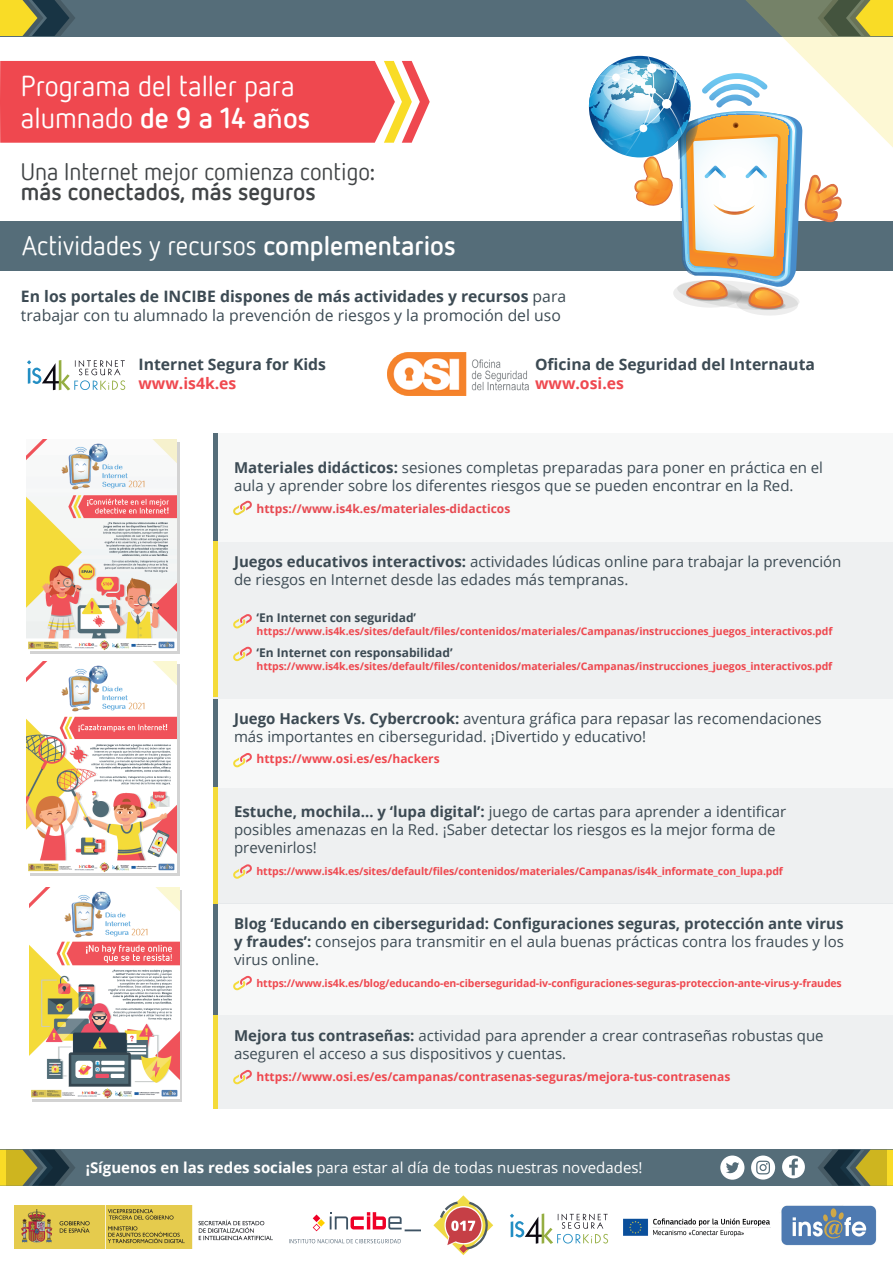
<style>
.page{position:relative;width:893px;height:1263px;background:#fff}
.page>*{position:absolute;margin:0;border:0;box-sizing:border-box;transform-origin:0 0}
.t1{font:28.8px/31.8px "Netto OT";color:#fff}
.t2{font:27px "Netto OT";color:#fff}
.t3{font:24px/19.8px "Netto OT";color:#414446}
.t4{font:15.75px/18.9px "Open Sans";color:#3c4a53}
.t5{font:700 15.75px/18.9px "Open Sans";color:#3c4a53}
.t6{font:15px/18px "Open Sans";color:#3c4a53}
.t7{font:700 15px/18px "Open Sans";color:#3c4a53;text-align:justify}
.t8{font:15px "Open Sans";color:#fff}
.t9{font:700 12px "Open Sans";color:#ef484f}
.t10{font:700 12px "Open Sans";color:#3c4a53}
.t11{font:700 10.5px "Open Sans";letter-spacing:-.01em;color:#ef484f}
.s1{font-weight:700}
.s2{font-family:"Myriad Pro"}
.s3{color:#ef484f}
.s4{font-weight:400}
</style>
<div class="page">
<div style="left:213px;top:788px;width:680px;height:116px;background:#eef0f1"></div>
<div style="left:213px;top:1015px;width:680px;height:93px;background:#eef0f1"></div>
<div style="left:213px;top:904px;width:680px;height:111px;background:#f7f8f8"></div>
<div style="left:213px;top:542px;width:680px;height:156px;background:#eef0f1"></div>
<div style="left:213px;top:433px;width:680px;height:109px;background:#f7f8f8"></div>
<svg style="left:27px;top:360px;width:98px;height:30px"></svg>
<div style="left:0;top:222px;width:893px;height:49px;background:#556d79"></div>
<div style="left:0;top:0;width:893px;height:36px;background:#556d79"></div>
<svg style="left:0;top:0;width:75px;height:36px;background:#818544"></svg>
<svg style="left:0;top:61px;width:430px;height:82px;background:#f05658"></svg>
<svg style="left:589px;top:0;width:304px;height:316px"></svg>
<img style="left:387px;top:352px;width:142px;height:43px">
<div style="left:213px;top:699px;width:680px;height:88px;background:#f7f8f8"></div>
<div style="left:0;top:1150px;width:893px;height:36px;background:#556d79"></div>
<img style="left:623px;top:1218px;width:148px;height:19px">
<svg style="left:289px;top:1239px;width:112px;height:4px"></svg>
<svg style="left:313px;top:1212px;width:108px;height:19px"></svg>
<svg style="left:433px;top:1195px;width:60px;height:60px"></svg>
<svg style="left:233px;top:614px;width:19px;height:15px"></svg>
<svg style="left:233px;top:646px;width:19px;height:16px"></svg>
<svg style="left:233px;top:753px;width:19px;height:15px"></svg>
<svg style="left:233px;top:864px;width:19px;height:15px"></svg>
<svg style="left:233px;top:975px;width:19px;height:16px"></svg>
<svg style="left:233px;top:1070px;width:19px;height:15px"></svg>
<div style="left:213px;top:433px;width:5px;height:109px;background:#556d79"></div>
<div style="left:213px;top:542px;width:5px;height:155px;background:#f4db39"></div>
<div style="left:213px;top:699px;width:5px;height:88px;background:#556d79"></div>
<div style="left:213px;top:787px;width:5px;height:117px;background:#f4db39"></div>
<div style="left:213px;top:904px;width:5px;height:110px;background:#556d79"></div>
<div style="left:213px;top:1015px;width:5px;height:93px;background:#f4db39"></div>
<svg style="left:782px;top:1155px;width:23px;height:23px"></svg>
<svg style="left:751px;top:1155px;width:24px;height:24px"></svg>
<svg style="left:720px;top:1155px;width:24px;height:25px"></svg>
<svg style="left:0;top:1150px;width:75px;height:36px;background:#72763f"></svg>
<svg style="left:818px;top:1150px;width:75px;height:36px;background:#72763f"></svg>
<img style="left:781px;top:1205px;width:96px;height:41px">
<img style="left:14px;top:1205px;width:259px;height:43px">
<svg style="left:30px;top:442px;width:149px;height:212px"></svg>
<img style="left:27px;top:439px;width:149px;height:212px">
<svg style="left:33px;top:890px;width:149px;height:211px"></svg>
<img style="left:30px;top:887px;width:149px;height:211px">
<svg style="left:30px;top:664px;width:149px;height:212px"></svg>
<img style="left:27px;top:661px;width:149px;height:212px">
<svg style="left:510px;top:1213px;width:98px;height:31px"></svg>
<h1 class="t1" style="left:21px;top:71px;width:291px">Programa del taller para alumnado <span class="s1">de 9 a 14 a</span><span class="s2">ñ</span><span class="s1">os</span></h1>
<h3 class="t3" style="left:21px;top:162px;width:355px">Una Internet mejor comienza contigo<span class="s2">: </span><span class="s1">más conectados, más seguros</span></h3>
<h3 class="t2" style="left:22px;top:231px;width:435px">Actividades y recursos <span class="s1">complementarios</span></h3>
<p class="t4" style="left:21px;top:286px;width:547px"><span class="s1">En los portales de INCIBE dispones de más actividades y recursos</span> para trabajar con tu alumnado la prevención de riesgos y la promoción del uso</p>
<p class="t5" style="left:138px;top:354px;width:189px">Internet Segura for Kids <span class="s3">www.is4k.es</span></p>
<p class="t5" style="left:535px;top:354px;width:281px">Oficina de Seguridad del Internauta <span class="s3">www.osi.es</span></p>
<p class="t6" style="left:234px;top:458px;width:591px"><span class="s1">Materiales didácticos:</span> sesiones completas preparadas para poner en práctica en el aula y aprender sobre los diferentes riesgos que se pueden encontrar en la Red.</p>
<p class="t9" style="left:257px;top:500px;width:255px">https://www.is4k.es/materiales-didacticos</p>
<p class="t6" style="left:234px;top:552px;width:609px"><span class="s1">Juegos educativos interactivos:</span> actividades lúdicas online para trabajar la prevención de riesgos en Internet desde las edades más tempranas.</p>
<p class="t10" style="left:257px;top:610px;width:161px">‘En Internet con seguridad’</p>
<p class="t11" style="left:257px;top:624px;width:577px">https://www.is4k.es/sites/default/files/contenidos/materiales/Campanas/instrucciones_juegos_interactivos.pdf</p>
<p class="t10" style="left:257px;top:644px;width:198px">‘En Internet con responsabilidad’</p>
<p class="t11" style="left:257px;top:658px;width:577px">https://www.is4k.es/sites/default/files/contenidos/materiales/Campanas/instrucciones_juegos_interactivos.pdf</p>
<p class="t6" style="left:234px;top:709px;width:589px"><span class="s1">Juego Hackers Vs. Cybercrook:</span> aventura gráfica para repasar las recomendaciones más importantes en ciberseguridad. ¡Divertido y educativo!</p>
<p class="t9" style="left:257px;top:751px;width:185px">https://www.osi.es/es/hackers</p>
<p class="t6" style="left:234px;top:803px;width:554px"><span class="s1">Estuche, mochila… y ‘lupa digital’:</span> juego de cartas para aprender a identificar posibles amenazas en la Red. ¡Saber detectar los riesgos es la mejor forma de prevenirlos!</p>
<p class="t11" style="left:257px;top:864px;width:528px">https://www.is4k.es/sites/default/files/contenidos/materiales/Campanas/is4k_informate_con_lupa.pdf</p>
<p class="t7" style="left:234px;top:914px;width:611px">Blog ‘Educando en ciberseguridad: Configuraciones seguras, protección ante virus y fraudes’: <span class="s4">consejos para transmitir en el aula buenas prácticas contra los fraudes y los virus online.</span></p>
<p class="t11" style="left:257px;top:975px;width:587px">https://www.is4k.es/blog/educando-en-ciberseguridad-iv-configuraciones-seguras-proteccion-ante-virus-y-fraudes</p>
<p class="t6" style="left:234px;top:1026px;width:591px"><span class="s1">Mejora tus contraseñas:</span> actividad para aprender a crear contraseñas robustas que aseguren el acceso a sus dispositivos y cuentas.</p>
<p class="t9" style="left:257px;top:1068px;width:475px">https://www.osi.es/es/campanas/contrasenas-seguras/mejora-tus-contrasenas</p>
<p class="t8" style="left:86px;top:1158px;width:558px"><span class="s1">¡Síguenos en las redes sociales</span> para estar al día de todas nuestras novedades!</p>
</div>
